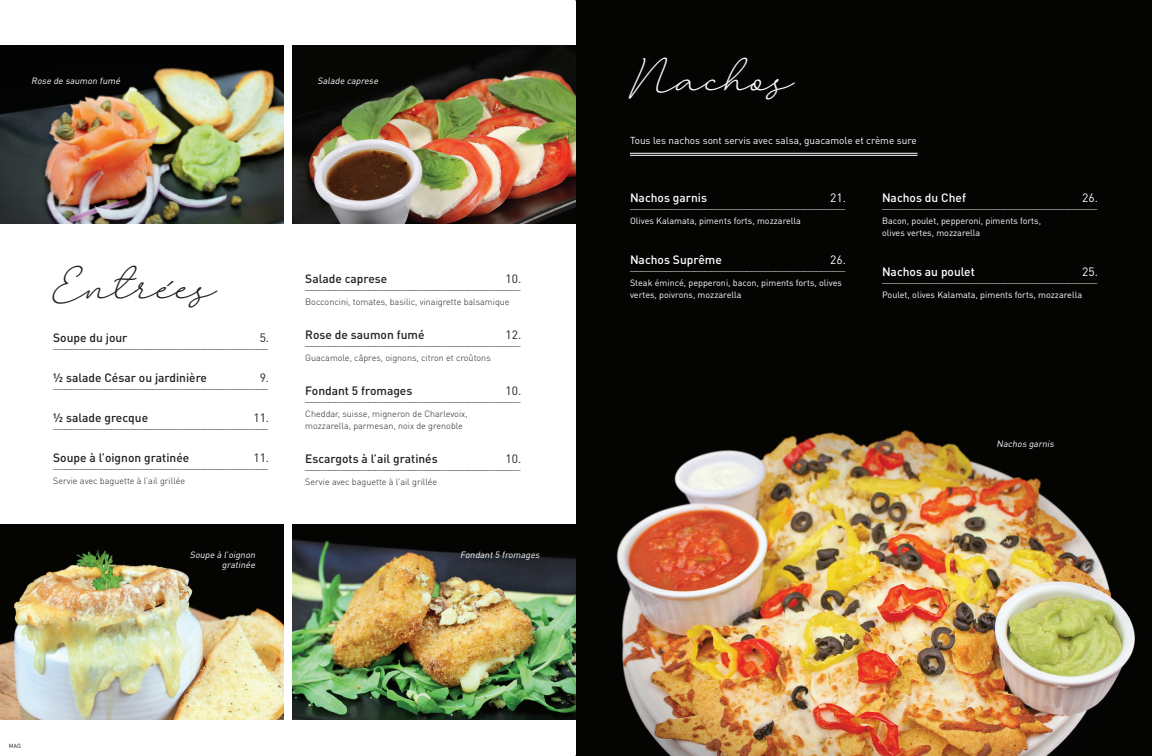
<style>
.page{position:relative;width:1152px;height:756px;background:#fff}
.page>*{position:absolute;margin:0;border:0;box-sizing:border-box;transform-origin:0 0}
.t1{font:22px "Larianti";letter-spacing:-.015em;color:#231f20}
.t2{font:22px "Larianti";color:#fff}
.t3{font:300 12px "DIN Pro";color:#231f20}
.t4{font:300 12px "DIN Pro";color:#fff}
.t5{font:500 12px "DIN Pro";color:#231f20}
.t6{font:500 12px "DIN Pro";color:#fff}
.t7{font:12px "DIN Pro";color:#231f20}
.t8{font:12px "DIN Pro";color:#fff}
.t9{font:10px "DIN Pro";color:#fff}
.t10{font:300 9px/12px "DIN Pro";color:#231f20}
.t11{font:9px/12px "DIN Pro";color:#fff}
.t12{font:italic 9px/10px "DIN Pro";color:#fff;text-align:right}
.t13{font:6px "DIN Pro";color:#231f20}
</style>
<div class="page">
<img style="left:0;top:45px;width:284px;height:179px">
<img style="left:292px;top:46px;width:284px;height:178px">
<img style="left:292px;top:525px;width:284px;height:195px">
<img style="left:0;top:525px;width:284px;height:195px">
<img style="left:576px;top:0;width:576px;height:756px">
<hr style="left:630px;top:153px;width:288px;height:1px;background:#fff">
<hr style="left:630px;top:155px;width:288px;height:1px;background:#fff">
<p class="t12" style="left:31px;top:75px;width:92px">Rose de saumon fumé</p>
<p class="t12" style="left:317px;top:75px;width:64px">Salade caprese</p>
<h1 class="t1" style="left:52px;top:278px;width:164px">Entrées</h1>
<p class="t5" style="left:53px;top:330px;width:76px">Soupe du jour</p>
<p class="t7" style="left:260px;top:330px;width:11px">5.</p>
<p class="t3" style="left:53px;top:336px;width:217px">_____________________________________</p>
<p class="t5" style="left:53px;top:370px;width:155px">½ salade César ou jardinière</p>
<p class="t7" style="left:260px;top:370px;width:11px">9.</p>
<p class="t3" style="left:53px;top:376px;width:217px">_____________________________________</p>
<p class="t5" style="left:53px;top:410px;width:96px">½ salade grecque</p>
<p class="t7" style="left:253px;top:410px;width:17px">11.</p>
<p class="t3" style="left:53px;top:416px;width:217px">_____________________________________</p>
<p class="t5" style="left:53px;top:450px;width:138px">Soupe à l’oignon gratinée</p>
<p class="t7" style="left:253px;top:450px;width:17px">11.</p>
<p class="t3" style="left:53px;top:456px;width:217px">_____________________________________</p>
<p class="t10" style="left:53px;top:475px;width:133px">Servie avec baguette à l’ail grillée</p>
<p class="t12" style="left:190px;top:549px;width:69px">Soupe à l’oignon gratinée</p>
<p class="t5" style="left:305px;top:271px;width:84px">Salade caprese</p>
<p class="t7" style="left:506px;top:271px;width:17px">10.</p>
<p class="t3" style="left:305px;top:277px;width:217px">_____________________________________</p>
<p class="t10" style="left:305px;top:296px;width:206px">Bocconcini, tomates, basilic, vinaigrette balsamique</p>
<p class="t5" style="left:305px;top:327px;width:121px">Rose de saumon fumé</p>
<p class="t7" style="left:506px;top:327px;width:17px">12.</p>
<p class="t3" style="left:305px;top:333px;width:217px">_____________________________________</p>
<p class="t10" style="left:305px;top:352px;width:187px">Guacamole, câpres, oignons, citron et croûtons</p>
<p class="t5" style="left:305px;top:383px;width:109px">Fondant 5 fromages</p>
<p class="t7" style="left:506px;top:383px;width:17px">10.</p>
<p class="t3" style="left:305px;top:389px;width:217px">_____________________________________</p>
<p class="t10" style="left:305px;top:408px;width:164px">Cheddar, suisse, migneron de Charlevoix, mozzarella, parmesan, noix de grenoble</p>
<p class="t5" style="left:305px;top:451px;width:134px">Escargots à l’ail gratinés</p>
<p class="t7" style="left:506px;top:451px;width:17px">10.</p>
<p class="t3" style="left:305px;top:457px;width:217px">_____________________________________</p>
<p class="t10" style="left:305px;top:476px;width:133px">Servie avec baguette à l’ail grillée</p>
<p class="t12" style="left:460px;top:550px;width:83px">Fondant5 fromages</p>
<p class="t13" style="left:9px;top:742px;width:14px">MAG</p>
<h1 class="t2" style="left:630px;top:70px;width:162px">Nachos</h1>
<p class="t9" style="left:630px;top:133px;width:288px">Tous les nachos sont servis avec salsa, guacamole et crème sure</p>
<p class="t6" style="left:630px;top:190px;width:79px">Nachos garnis</p>
<p class="t8" style="left:830px;top:190px;width:17px">21.</p>
<p class="t4" style="left:630px;top:196px;width:217px">_____________________________________</p>
<p class="t11" style="left:630px;top:215px;width:173px">Olives Kalamata, piments forts, mozzarella</p>
<p class="t6" style="left:630px;top:252px;width:93px">Nachos Suprême</p>
<p class="t8" style="left:830px;top:252px;width:17px">26.</p>
<p class="t4" style="left:630px;top:258px;width:217px">_____________________________________</p>
<p class="t11" style="left:630px;top:277px;width:214px">Steak émincé, pepperoni, bacon, piments forts, olives vertes, poivrons, mozzarella</p>
<p class="t6" style="left:882px;top:190px;width:86px">Nachos du Chef</p>
<p class="t8" style="left:1082px;top:190px;width:17px">26.</p>
<p class="t4" style="left:882px;top:196px;width:217px">_____________________________________</p>
<p class="t11" style="left:882px;top:215px;width:161px">Bacon, poulet, pepperoni, piments forts, olives vertes, mozzarella</p>
<p class="t6" style="left:882px;top:264px;width:94px">Nachos au poulet</p>
<p class="t8" style="left:1082px;top:264px;width:17px">25.</p>
<p class="t4" style="left:882px;top:270px;width:217px">_____________________________________</p>
<p class="t11" style="left:882px;top:289px;width:202px">Poulet, olives Kalamata, piments forts, mozzarella</p>
<p class="t12" style="left:996px;top:438px;width:61px">Nachos garnis</p>
</div>
